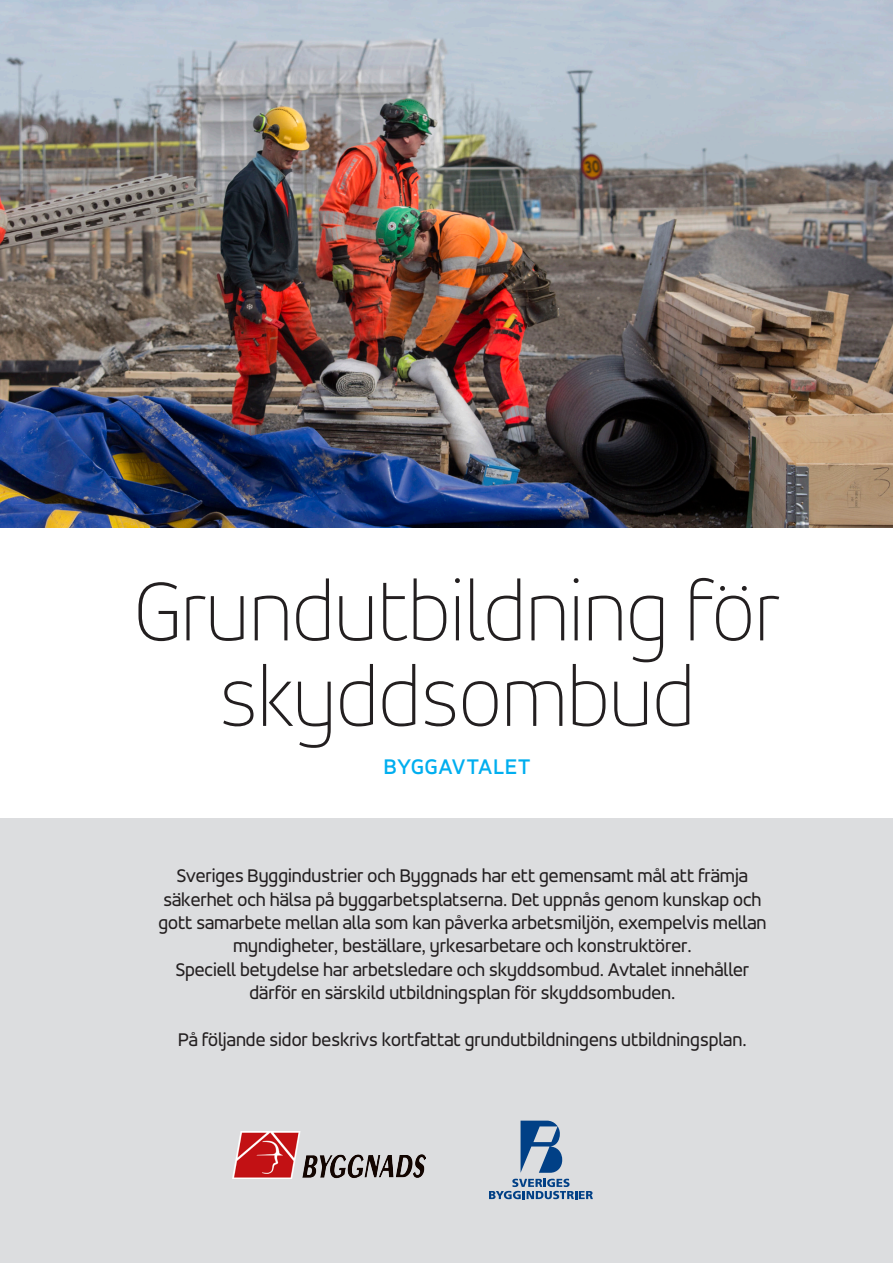
<style>
.page{position:relative;width:893px;height:1263px;background:#fff}
.page>*{position:absolute;margin:0;border:0;box-sizing:border-box;transform-origin:0 0}
.Rubrik_1{font:100 88.5px/85.5px "Accord Alt";color:#231f20;text-align:center}
.Rubrik_1-2{font:500 22.5px "Accord Alt";letter-spacing:.05em;color:#00aeef}
.t1{font:19.5px/23.4px "Accord Alt";color:#231f20;text-align:center}
</style>
<div class="page">
<div style="left:0;top:782px;width:893px;height:481px;background:#dcdddf"></div>
<div style="left:0;top:537px;width:893px;height:280px;background:#fff"></div>
<svg style="left:489px;top:1179px;width:104px;height:20px"></svg>
<svg style="left:521px;top:1120px;width:41px;height:53px"></svg>
<img style="left:233px;top:1131px;width:192px;height:48px">
<img style="left:0;top:0;width:893px;height:527px">
<p class="Rubrik_1" style="left:135px;top:569px;width:647px">Grundutbildning för skyddsombud</p>
<p class="Rubrik_1-2" style="left:384px;top:754px;width:148px">BYGGAVTALET</p>
<p class="t1" style="left:158px;top:864px;width:610px">Sveriges Byggindustrier och Byggnads har ett gemensamt mål att främja säkerhet och hälsa på byggarbetsplatserna. Det uppnås genom kunskap och gott samarbete mellan alla som kan påverka arbetsmiljön, exempelvis mellan myndigheter, beställare, yrkesarbetare och konstruktörer.</p>
<p class="t1" style="left:176px;top:958px;width:575px">Speciell betydelse har arbetsledare och skyddsombud. Avtalet innehåller därför en särskild utbildningsplan för skyddsombuden.</p>
<p class="t1" style="left:178px;top:1028px;width:570px">På följande sidor beskrivs kortfattat grundutbildningens utbildningsplan.</p>
</div>
